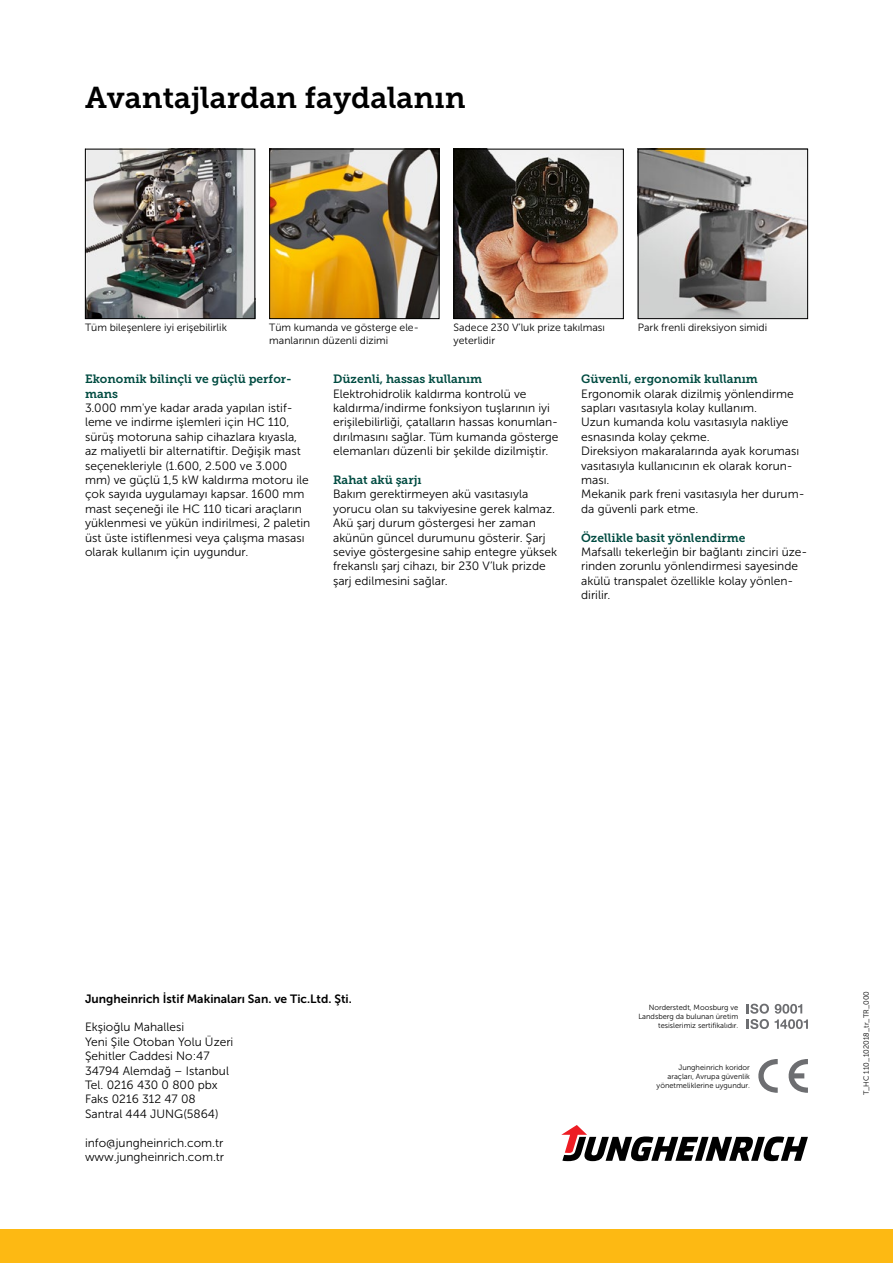
<style>
.page{position:relative;width:893px;height:1263px;background:#fff}
.page>*{position:absolute;margin:0;border:0;box-sizing:border-box;transform-origin:0 0}
.t1{font:30px "Museo JH Slab 700";color:#000}
.t2{font:12px/14.4px "Museo JH Sans 300";color:#000}
.t3{font:12px/14.4px "Museo JH Slab 700";color:#004b41}
.t4{font:12px "Museo JH Sans 700";color:#000}
.t5{font:10.5px/12.8px "Museo JH Sans 300";color:#000}
.t6{font:7.5px/9px "Museo JH Sans 300";color:#000;text-align:right}
</style>
<div class="page">
<div style="left:0;top:1229px;width:893px;height:34px;background:#fdb913"></div>
<svg style="left:561px;top:1125px;width:247px;height:36px"></svg>
<img style="left:87px;top:151px;width:166px;height:166px">
<div style="left:85px;top:149px;width:170px;height:170px;border:1px solid #000"></div>
<img style="left:271px;top:151px;width:166px;height:166px">
<div style="left:269px;top:149px;width:170px;height:170px;border:1px solid #000"></div>
<img style="left:456px;top:151px;width:166px;height:166px">
<div style="left:454px;top:149px;width:170px;height:170px;border:1px solid #000"></div>
<img style="left:640px;top:151px;width:166px;height:166px">
<div style="left:638px;top:149px;width:170px;height:170px;border:1px solid #000"></div>
<svg style="left:758px;top:1059px;width:50px;height:34px"></svg>
<svg style="left:747px;top:1004px;width:22px;height:25px"></svg>
<svg style="left:775px;top:1004px;width:33px;height:25px"></svg>
<h1 class="t1" style="left:85px;top:80px;width:382px">Avantajlardan faydalanın</h1>
<p class="t5" style="left:85px;top:321px;width:143px">Tüm bileşenlere iyi erişebilirlik</p>
<p class="t5" style="left:269px;top:321px;width:151px">Tüm kumanda ve gösterge ele&shy;manlarının düzenli dizimi</p>
<p class="t5" style="left:454px;top:321px;width:153px">Sadece 230 V’luk prize takılması yeterlidir</p>
<p class="t5" style="left:638px;top:321px;width:131px">Park frenli direksiyon simidi</p>
<p class="t3" style="left:85px;top:372px;width:208px">Ekonomik bilinçli ve güçlü perfor&shy;mans</p>
<p class="t2" style="left:85px;top:401px;width:227px">3.000 mm'ye kadar arada yapılan istif&shy;leme ve indirme işlemleri için HC 110, sürüş motoruna sahip cihazlara kıyasla, az maliyetli bir alternatiftir. Değişik mast seçenekleriyle (1.600, 2.500 ve 3.000 mm) ve güçlü 1,5 kW kaldırma motoru ile çok sayıda uygulamayı kapsar. 1600 mm mast seçeneği ile HC 110 ticari araçların yüklenmesi ve yükün indirilmesi, 2 paletin üst üste istiflenmesi veya çalışma masası olarak kullanım için uygundur.</p>
<p class="t3" style="left:581px;top:372px;width:178px">Güvenli, ergonomik kullanım</p>
<p class="t2" style="left:581px;top:386px;width:225px">Ergonomik olarak dizilmiş yönlendirme sapları vasıtasıyla kolay kullanım.<br>Uzun kumanda kolu vasıtasıyla nakliye esnasında kolay çekme.<br>Direksiyon makaralarında ayak koruması vasıtasıyla kullanıcının ek olarak korun&shy;ması.<br>Mekanik park freni vasıtasıyla her durum&shy;da güvenli park etme.</p>
<p class="t3" style="left:581px;top:530px;width:166px">Özellikle basit yönlendirme</p>
<p class="t2" style="left:581px;top:545px;width:228px">Mafsallı tekerleğin bir bağlantı zinciri üze&shy;rinden zorunlu yönlendirmesi sayesinde akülü transpalet özellikle kolay yönlen&shy;dirilir.</p>
<p class="t3" style="left:333px;top:372px;width:151px">Düzenli, hassas kullanım</p>
<p class="t2" style="left:333px;top:386px;width:227px">Elektrohidrolik kaldırma kontrolü ve kaldırma/indirme fonksiyon tuşlarının iyi erişilebilirliği, çatalların hassas konumlan&shy;dırılmasını sağlar. Tüm kumanda gösterge elemanları düzenli bir şekilde dizilmiştir.</p>
<p class="t3" style="left:333px;top:473px;width:90px">Rahat akü şarjı</p>
<p class="t2" style="left:333px;top:487px;width:225px">Bakım gerektirmeyen akü vasıtasıyla yorucu olan su takviyesine gerek kalmaz.<br>Akü şarj durum göstergesi her zaman akünün güncel durumunu gösterir. Şarj seviye göstergesine sahip entegre yüksek frekanslı şarj cihazı, bir 230 V’luk prizde şarj edilmesini sağlar.</p>
<p class="t4" style="left:85px;top:992px;width:268px">Jungheinrich İstif Makinaları San. ve Tic.Ltd. Şti.</p>
<p class="t2" style="left:85px;top:1020px;width:150px">Ekşioğlu Mahallesi<br>Yeni Şile Otoban Yolu Üzeri<br>Şehitler Caddesi No:47<br>34794 Alemdağ – Istanbul<br>Tel. 0216 430 0 800 pbx<br>Faks 0216 312 47 08<br>Santral 444 JUNG(5864)</p>
<p class="t2" style="left:85px;top:1135px;width:141px">info@jungheinrich.com.tr www.jungheinrich.com.tr</p>
<p class="t6" style="left:638px;top:1003px;width:101px">Norderstedt, Moosburg ve<br>Landsberg da bulunan üretim tesislerimiz sertifikalıdır.</p>
<p class="t6" style="left:657px;top:1063px;width:95px">Jungheinrich koridor araçları, Avrupa güvenlik yönetmeliklerine uygundur.</p>
<p class="t6" style="left:862px;top:1095px;width:106px;rotate:-90deg">T_HC 110_102018_tr_TR_000</p>
</div>
